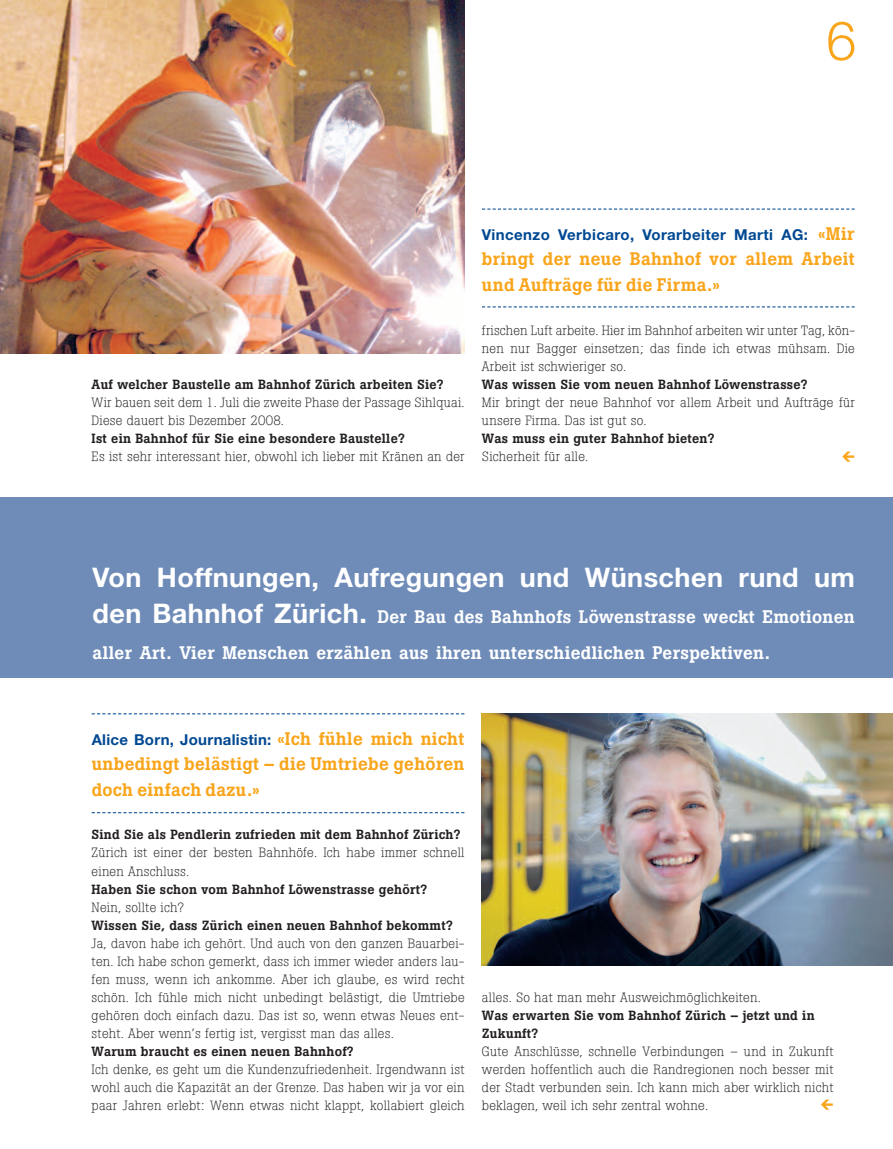
<style>
.page{position:relative;width:893px;height:1149px;background:#fff}
.page>*{position:absolute;margin:0;border:0;box-sizing:border-box;transform-origin:0 0}
.t1{font:300 54px "Helvetica Neue LT";color:#f9a51b}
.t2{font:700 27px "Helvetica Neue LT";letter-spacing:.015em;color:#fff}
.t3{font:500 18px/36px "Boton";letter-spacing:.02em;color:#fff}
.t4{font:500 18px/25.5px "Boton";letter-spacing:.02em;color:#f9a51b}
.t5{font:700 15px "Helvetica Neue LT";letter-spacing:.03em;color:#014892}
.t6{font:300 13.2px/18px "Botonsbb";letter-spacing:.015em;color:#231f20;text-align:justify}
.t7{font:500 13.2px/18px "Boton";letter-spacing:.02em;color:#231f20}
.t8{font:12px "Mini Pics International";color:#f9a51b}
.s1{font-family:"Boton";font-weight:500;font-size:18px;color:#f9a51b}
.s2{font-family:"Helvetica Neue LT";font-weight:700;font-size:27px}
</style>
<div class="page">
<svg style="left:482px;top:306px;width:373px;height:1px"></svg>
<svg style="left:482px;top:208px;width:373px;height:1px"></svg>
<svg style="left:92px;top:812px;width:372px;height:1px"></svg>
<svg style="left:92px;top:713px;width:372px;height:1px"></svg>
<div style="left:0;top:497px;width:893px;height:180px;background:#6f8cb8"></div>
<img style="left:0;top:0;width:464px;height:353px">
<img style="left:482px;top:713px;width:411px;height:252px">
<h1 class="t1" style="left:826px;top:21px;width:32px">6</h1>
<p class="t7" style="left:92px;top:376px;width:353px">Auf welcher Baustelle am Bahnhof Zürich arbeiten Sie?</p>
<p class="t6" style="left:92px;top:393px;width:374px">Wir bauen seit dem 1. Juli die zweite Phase der Passage Sihlquai.<br>Diese dauert bis Dezember 2008.</p>
<p class="t7" style="left:92px;top:430px;width:314px">Ist ein Bahnhof für Sie eine besondere Baustelle?</p>
<p class="t6" style="left:92px;top:447px;width:374px">Es ist sehr interessant hier, obwohl ich lieber mit Kränen an der</p>
<p class="t5" style="left:482px;top:229px;width:374px">Vincenzo Verbicaro, Vorarbeiter Marti AG: <span class="s1">«Mir</span></p>
<h3 class="t4" style="left:482px;top:248px;width:374px">bringt der neue Bahnhof vor allem Arbeit und Aufträge für die Firma.»</h3>
<p class="t6" style="left:482px;top:321px;width:375px">frischen Luft arbeite. Hier im Bahnhof arbeiten wir unter Tag, kön&shy;nen nur Bagger einsetzen; das finde ich etwas mühsam. Die Arbeit ist schwieriger so.</p>
<p class="t7" style="left:482px;top:376px;width:327px">Was wissen Sie vom neuen Bahnhof Löwenstrasse?</p>
<p class="t6" style="left:482px;top:393px;width:374px">Mir bringt der neue Bahnhof vor allem Arbeit und Aufträge für unsere Firma. Das ist gut so.</p>
<p class="t7" style="left:482px;top:430px;width:234px">Was muss ein guter Bahnhof bieten?</p>
<p class="t6" style="left:482px;top:447px;width:108px">Sicherheit für alle.</p>
<p class="t8" style="left:842px;top:449px;width:14px">D</p>
<h2 class="t2" style="left:93px;top:567px;width:764px">Von Hoffnungen, Aufregungen und Wünschen rund um</h2>
<h3 class="t3" style="left:93px;top:600px;width:764px"><span class="s2">den Bahnhof Zürich.</span> Der Bau des Bahnhofs Löwenstrasse weckt Emotionen aller Art. Vier Menschen erzählen aus ihren unterschiedlichen Perspektiven.</h3>
<p class="t5" style="left:92px;top:733px;width:374px">Alice Born, Journalistin: <span class="s1">«Ich fühle mich nicht</span></p>
<h3 class="t4" style="left:92px;top:752px;width:374px">unbedingt belästigt – die Umtriebe gehören doch einfach dazu.»</h3>
<p class="t7" style="left:92px;top:826px;width:370px">Sind Sie als Pendlerin zufrieden mit dem Bahnhof Zürich?</p>
<p class="t6" style="left:92px;top:843px;width:374px">Zürich ist einer der besten Bahnhöfe. Ich habe immer schnell einen Anschluss.</p>
<p class="t7" style="left:92px;top:880px;width:337px">Haben Sie schon vom Bahnhof Löwenstrasse gehört?</p>
<p class="t6" style="left:92px;top:897px;width:94px">Nein, sollte ich?</p>
<p class="t7" style="left:92px;top:916px;width:362px">Wissen Sie, dass Zürich einen neuen Bahnhof bekommt?</p>
<p class="t6" style="left:92px;top:933px;width:374px">Ja, davon habe ich gehört. Und auch von den ganzen Bauarbei&shy;ten. Ich habe schon gemerkt, dass ich immer wieder anders lau&shy;fen muss, wenn ich ankomme. Aber ich glaube, es wird recht schön. Ich fühle mich nicht unbedingt belästigt, die Umtriebe gehören doch einfach dazu. Das ist so, wenn etwas Neues ent&shy;steht. Aber wenn’s fertig ist, vergisst man das alles.</p>
<p class="t7" style="left:92px;top:1042px;width:263px">Warum braucht es einen neuen Bahnhof?</p>
<p class="t6" style="left:92px;top:1059px;width:374px">Ich denke, es geht um die Kundenzufriedenheit. Irgendwann ist wohl auch die Kapazität an der Grenze. Das haben wir ja vor ein paar Jahren erlebt: Wenn etwas nicht klappt, kollabiert gleich</p>
<p class="t6" style="left:482px;top:987px;width:280px">alles. So hat man mehr Ausweichmöglichkeiten.</p>
<p class="t7" style="left:482px;top:1006px;width:334px">Was erwarten Sie vom Bahnhof Zürich – jetzt und in<br>Zukunft?</p>
<p class="t6" style="left:482px;top:1041px;width:353px">Gute Anschlüsse, schnelle Verbindungen – und in Zukunft werden hoffentlich auch die Randregionen noch besser mit der Stadt verbunden sein. Ich kann mich aber wirklich nicht beklagen, weil ich sehr zentral wohne.</p>
<p class="t8" style="left:821px;top:1097px;width:14px">D</p>
</div>
